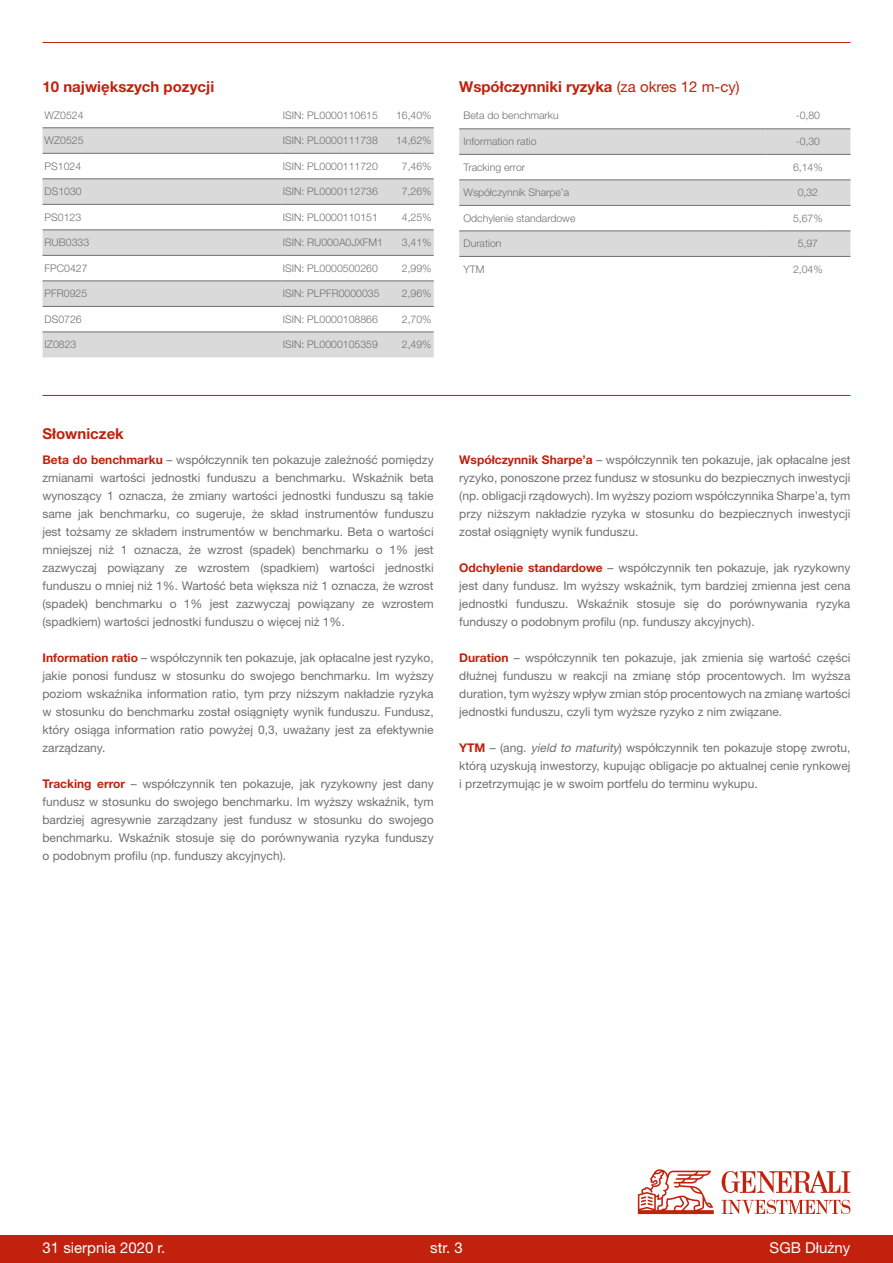
<style>
.page{position:relative;width:893px;height:1263px;background:#fff}
.page>*{position:absolute;margin:0;border:0;box-sizing:border-box;transform-origin:0 0}
.t1{font:700 15px "Helvetica Neue LT Pro";color:#c1210d}
.t2{font:15px "Helvetica Neue LT Pro";color:#fff}
.t3{font:12px/18px "Helvetica Neue LT Pro";color:#706f6f;text-align:justify}
.t4{font:300 10.5px "Helvetica Neue LT Pro";color:#706f6f}
.s1{font-weight:400}
.s2{font-weight:700;color:#c1210d}
.s3{font-style:italic}
</style>
<div class="page">
<hr style="left:43px;top:42px;width:807px;height:1px;background:#c1210d">
<svg style="left:43px;top:127px;width:391px;height:1px"></svg>
<svg style="left:43px;top:129px;width:391px;height:228px;fill:#dadada"></svg>
<hr style="left:43px;top:128px;width:238px;height:1px;background:#706f6f">
<hr style="left:281px;top:128px;width:106px;height:1px;background:#706f6f">
<hr style="left:387px;top:128px;width:47px;height:1px;background:#706f6f">
<hr style="left:43px;top:153px;width:238px;height:1px;background:#706f6f">
<hr style="left:281px;top:153px;width:106px;height:1px;background:#706f6f">
<hr style="left:387px;top:153px;width:47px;height:1px;background:#706f6f">
<hr style="left:43px;top:179px;width:238px;height:1px;background:#706f6f">
<hr style="left:281px;top:179px;width:106px;height:1px;background:#706f6f">
<hr style="left:387px;top:179px;width:47px;height:1px;background:#706f6f">
<hr style="left:43px;top:204px;width:238px;height:1px;background:#706f6f">
<hr style="left:281px;top:204px;width:106px;height:1px;background:#706f6f">
<hr style="left:387px;top:204px;width:47px;height:1px;background:#706f6f">
<hr style="left:43px;top:230px;width:238px;height:1px;background:#706f6f">
<hr style="left:281px;top:230px;width:106px;height:1px;background:#706f6f">
<hr style="left:387px;top:230px;width:47px;height:1px;background:#706f6f">
<hr style="left:43px;top:255px;width:238px;height:1px;background:#706f6f">
<hr style="left:281px;top:255px;width:106px;height:1px;background:#706f6f">
<hr style="left:387px;top:255px;width:47px;height:1px;background:#706f6f">
<hr style="left:43px;top:281px;width:238px;height:1px;background:#706f6f">
<hr style="left:281px;top:281px;width:106px;height:1px;background:#706f6f">
<hr style="left:387px;top:281px;width:47px;height:1px;background:#706f6f">
<hr style="left:43px;top:306px;width:238px;height:1px;background:#706f6f">
<hr style="left:281px;top:306px;width:106px;height:1px;background:#706f6f">
<hr style="left:387px;top:306px;width:47px;height:1px;background:#706f6f">
<hr style="left:43px;top:332px;width:238px;height:1px;background:#706f6f">
<hr style="left:281px;top:332px;width:106px;height:1px;background:#706f6f">
<hr style="left:387px;top:332px;width:47px;height:1px;background:#706f6f">
<hr style="left:43px;top:395px;width:807px;height:1px;background:#c1210d">
<svg style="left:459px;top:128px;width:391px;height:1px"></svg>
<svg style="left:459px;top:130px;width:391px;height:126px;fill:#dadada"></svg>
<hr style="left:459px;top:231px;width:306px;height:1px;background:#706f6f">
<hr style="left:765px;top:231px;width:85px;height:1px;background:#706f6f">
<hr style="left:459px;top:256px;width:306px;height:1px;background:#706f6f">
<hr style="left:765px;top:256px;width:85px;height:1px;background:#706f6f">
<hr style="left:459px;top:129px;width:306px;height:1px;background:#706f6f">
<hr style="left:765px;top:129px;width:85px;height:1px;background:#706f6f">
<hr style="left:459px;top:154px;width:306px;height:1px;background:#706f6f">
<hr style="left:765px;top:154px;width:85px;height:1px;background:#706f6f">
<hr style="left:459px;top:180px;width:306px;height:1px;background:#706f6f">
<hr style="left:765px;top:180px;width:85px;height:1px;background:#706f6f">
<hr style="left:459px;top:205px;width:306px;height:1px;background:#706f6f">
<hr style="left:765px;top:205px;width:85px;height:1px;background:#706f6f">
<div style="left:0;top:1235px;width:893px;height:28px;background:#c1210d"></div>
<svg style="left:638px;top:1169px;width:76px;height:45px"></svg>
<svg style="left:722px;top:1200px;width:128px;height:14px"></svg>
<svg style="left:722px;top:1171px;width:128px;height:22px"></svg>
<p class="t1" style="left:43px;top:77px;width:173px">10 największych pozycji</p>
<p class="t4" style="left:45px;top:109px;width:40px">WZ0524</p>
<p class="t4" style="left:283px;top:109px;width:97px">ISIN: PL0000110615</p>
<p class="t4" style="left:396px;top:109px;width:37px">16,40%</p>
<p class="t4" style="left:45px;top:134px;width:40px">WZ0525</p>
<p class="t4" style="left:283px;top:134px;width:97px">ISIN: PL0000111738</p>
<p class="t4" style="left:396px;top:134px;width:37px">14,62%</p>
<p class="t4" style="left:45px;top:160px;width:38px">PS1024</p>
<p class="t4" style="left:283px;top:160px;width:97px">ISIN: PL0000111720</p>
<p class="t4" style="left:402px;top:160px;width:31px">7,46%</p>
<p class="t4" style="left:45px;top:185px;width:39px">DS1030</p>
<p class="t4" style="left:283px;top:185px;width:97px">ISIN: PL0000112736</p>
<p class="t4" style="left:402px;top:185px;width:31px">7,26%</p>
<p class="t4" style="left:45px;top:211px;width:38px">PS0123</p>
<p class="t4" style="left:283px;top:211px;width:97px">ISIN: PL0000110151</p>
<p class="t4" style="left:402px;top:211px;width:31px">4,25%</p>
<p class="t4" style="left:45px;top:236px;width:46px">RUB0333</p>
<p class="t4" style="left:283px;top:236px;width:102px">ISIN: RU000A0JXFM1</p>
<p class="t4" style="left:402px;top:236px;width:31px">3,41%</p>
<p class="t4" style="left:45px;top:262px;width:44px">FPC0427</p>
<p class="t4" style="left:283px;top:262px;width:97px">ISIN: PL0000500260</p>
<p class="t4" style="left:402px;top:262px;width:31px">2,99%</p>
<p class="t4" style="left:45px;top:287px;width:44px">PFR0925</p>
<p class="t4" style="left:283px;top:287px;width:98px">ISIN: PLPFR0000035</p>
<p class="t4" style="left:402px;top:287px;width:31px">2,96%</p>
<p class="t4" style="left:45px;top:313px;width:39px">DS0726</p>
<p class="t4" style="left:283px;top:313px;width:97px">ISIN: PL0000108866</p>
<p class="t4" style="left:402px;top:313px;width:31px">2,70%</p>
<p class="t4" style="left:45px;top:338px;width:33px">IZ0823</p>
<p class="t4" style="left:283px;top:338px;width:97px">ISIN: PL0000105359</p>
<p class="t4" style="left:402px;top:338px;width:31px">2,49%</p>
<p class="t1" style="left:459px;top:77px;width:282px">Współczynniki ryzyka <span class="s1">(za okres 12 m-cy)</span></p>
<p class="t4" style="left:463px;top:109px;width:97px">Beta do benchmarku</p>
<p class="t4" style="left:796px;top:109px;width:26px">-0,80</p>
<p class="t4" style="left:463px;top:135px;width:75px">Information ratio</p>
<p class="t4" style="left:796px;top:135px;width:26px">-0,30</p>
<p class="t4" style="left:463px;top:161px;width:63px">Tracking error</p>
<p class="t4" style="left:793px;top:161px;width:31px">6,14%</p>
<p class="t4" style="left:463px;top:186px;width:107px">Współczynnik Sharpe’a</p>
<p class="t4" style="left:798px;top:186px;width:22px">0,32</p>
<p class="t4" style="left:463px;top:212px;width:114px">Odchylenie standardowe</p>
<p class="t4" style="left:793px;top:212px;width:31px">5,67%</p>
<p class="t4" style="left:463px;top:237px;width:40px">Duration</p>
<p class="t4" style="left:798px;top:237px;width:22px">5,97</p>
<p class="t4" style="left:463px;top:263px;width:22px">YTM</p>
<p class="t4" style="left:793px;top:263px;width:31px">2,04%</p>
<p class="t1" style="left:43px;top:424px;width:83px">Słowniczek</p>
<p class="t3" style="left:43px;top:450px;width:393px"><span class="s2">Beta do benchmarku</span> – współczynnik ten pokazuje zależność pomiędzy zmianami wartości jednostki funduszu a benchmarku. Wskaźnik beta wynoszący 1 oznacza, że zmiany wartości jednostki funduszu są takie same jak benchmarku, co sugeruje, że skład instrumentów funduszu jest tożsamy ze składem instrumentów w benchmarku. Beta o wartości mniejszej niż 1 oznacza, że wzrost (spadek) benchmarku o 1% jest zazwyczaj powiązany ze wzrostem (spadkiem) wartości jednostki funduszu o mniej niż 1%. Wartość beta większa niż 1 oznacza, że wzrost (spadek) benchmarku o 1% jest zazwyczaj powiązany ze wzrostem (spadkiem) wartości jednostki funduszu o więcej niż 1%.</p>
<p class="t3" style="left:43px;top:648px;width:393px"><span class="s2">Information ratio</span> – współczynnik ten pokazuje, jak opłacalne jest ryzyko, jakie ponosi fundusz w stosunku do swojego benchmarku. Im wyższy poziom wskaźnika information ratio, tym przy niższym nakładzie ryzyka w stosunku do benchmarku został osiągnięty wynik funduszu. Fundusz, który osiąga information ratio powyżej 0,3, uważany jest za efektywnie zarządzany.</p>
<p class="t3" style="left:43px;top:774px;width:393px"><span class="s2">Tracking error</span> – współczynnik ten pokazuje, jak ryzykowny jest dany fundusz w stosunku do swojego benchmarku. Im wyższy wskaźnik, tym bardziej agresywnie zarządzany jest fundusz w stosunku do swojego benchmarku. Wskaźnik stosuje się do porównywania ryzyka funduszy o podobnym profilu (np. funduszy akcyjnych).</p>
<p class="t3" style="left:459px;top:450px;width:393px"><span class="s2">Współczynnik Sharpe’a</span> – współczynnik ten pokazuje, jak opłacalne jest ryzyko, ponoszone przez fundusz w stosunku do bezpiecznych inwestycji (np. obligacji rządowych). Im wyższy poziom współczynnika Sharpe’a, tym przy niższym nakładzie ryzyka w stosunku do bezpiecznych inwestycji został osiągnięty wynik funduszu.</p>
<p class="t3" style="left:459px;top:558px;width:393px"><span class="s2">Odchylenie standardowe</span> – współczynnik ten pokazuje, jak ryzykowny jest dany fundusz. Im wyższy wskaźnik, tym bardziej zmienna jest cena jednostki funduszu. Wskaźnik stosuje się do porównywania ryzyka funduszy o podobnym profilu (np. funduszy akcyjnych).</p>
<p class="t3" style="left:459px;top:648px;width:393px"><span class="s2">Duration</span> – współczynnik ten pokazuje, jak zmienia się wartość części dłużnej funduszu w reakcji na zmianę stóp procentowych. Im wyższa duration, tym wyższy wpływ zmian stóp procentowych na zmianę wartości jednostki funduszu, czyli tym wyższe ryzyko z nim związane.</p>
<p class="t3" style="left:459px;top:738px;width:393px"><span class="s2">YTM</span> – (ang. <span class="s3">yield to maturity</span>) współczynnik ten pokazuje stopę zwrotu, którą uzyskują inwestorzy, kupując obligacje po aktualnej cenie rynkowej i przetrzymując je w swoim portfelu do terminu wykupu.</p>
<p class="t2" style="left:43px;top:1238px;width:124px">31 sierpnia 2020 r.</p>
<p class="t2" style="left:430px;top:1238px;width:34px">str. 3</p>
<p class="t2" style="left:770px;top:1238px;width:82px">SGB Dłużny</p>
</div>
